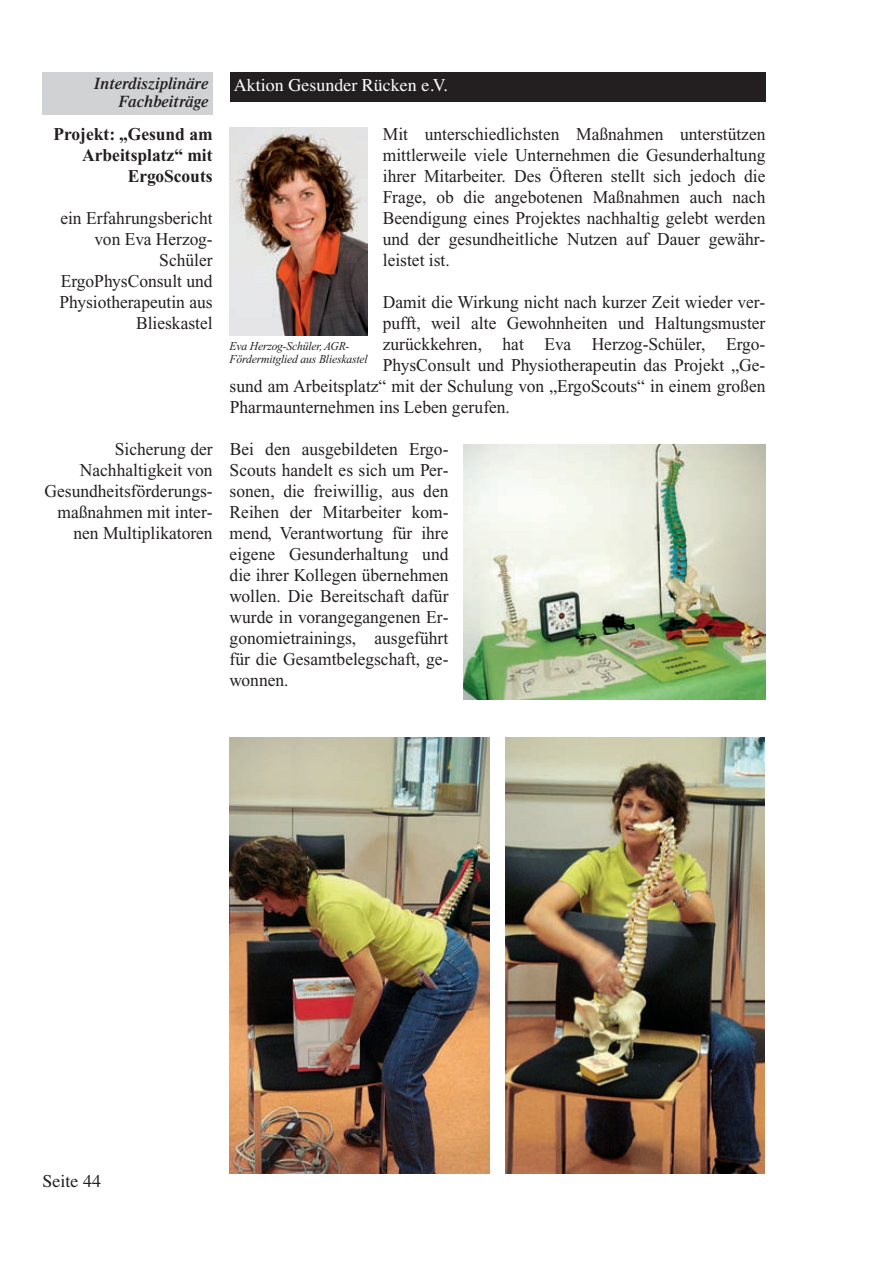
<style>
.page{position:relative;width:893px;height:1263px;background:#fff}
.page>*{position:absolute;margin:0;border:0;box-sizing:border-box;transform-origin:0 0}
.t1{font:18px/21px "Times New Roman";color:#231f20;text-align:right}
.t2{font:700 18px/21px "Times New Roman";color:#231f20;text-align:right}
.t3{font:18px "Times";color:#fff}
.t4{font:18px "Times";color:#231f20}
.t5{font:italic 600 16.5px/18px "Times";color:#231f20;text-align:right}
.t6{font:italic 12px/13.5px "Times New Roman";letter-spacing:-.015em;color:#231f20}
</style>
<div class="page">
<div style="left:230px;top:72px;width:535px;height:30px;background:#231f20"></div>
<div style="left:43px;top:72px;width:170px;height:43px;background:#d1d2d4"></div>
<img style="left:230px;top:128px;width:138px;height:208px">
<img style="left:463px;top:445px;width:303px;height:254px">
<img style="left:230px;top:738px;width:259px;height:436px">
<img style="left:505px;top:738px;width:260px;height:436px">
<p class="t5" style="left:94px;top:76px;width:116px">Interdisziplinäre<br>Fachbeiträge</p>
<p class="t2" style="left:54px;top:125px;width:160px">Projekt: „Gesund am<br>Arbeitsplatz“ mit<br>ErgoScouts</p>
<p class="t1" style="left:59px;top:209px;width:155px">ein Erfahrungsbericht von Eva Herzog-<br>Schüler<br>ErgoPhysConsult und<br>Physiotherapeutin aus<br>Blieskastel</p>
<p class="t1" style="left:45px;top:440px;width:170px">Sicherung der<br>Nachhaltigkeit von<br>Gesundheitsförderungs&shy;maßnahmen mit inter&shy;nen Multiplikatoren</p>
<p class="t3" style="left:234px;top:75px;width:215px">Aktion Gesunder Rücken e.V.</p>
<p class="t1" style="left:383px;top:125px;width:384px;text-align:justify">Mit unterschiedlichsten Maßnahmen unterstützen mittlerweile viele Unternehmen die Gesunderhaltung ihrer Mitarbeiter. Des Öfteren stellt sich jedoch die Frage, ob die angebotenen Maßnahmen auch nach Beendigung eines Projektes nachhaltig gelebt werden und der gesundheitliche Nutzen auf Dauer gewähr&shy;leistet ist.</p>
<p class="t1" style="left:383px;top:293px;width:384px">Damit die Wirkung nicht nach kurzer Zeit wieder ver-</p>
<p class="t1" style="left:383px;top:314px;width:384px">pufft, weil alte Gewohnheiten und Haltungsmuster</p>
<p class="t1" style="left:383px;top:335px;width:384px">zurückkehren, hat Eva Herzog-Schüler, Ergo-</p>
<p class="t1" style="left:383px;top:356px;width:384px">PhysConsult und Physiotherapeutin das Projekt „Ge-</p>
<p class="t1" style="left:230px;top:377px;width:537px">sund am Arbeitsplatz“ mit der Schulung von „ErgoScouts“ in einem großen</p>
<p class="t1" style="left:230px;top:398px;width:282px">Pharmaunternehmen ins Leben gerufen.</p>
<p class="t1" style="left:230px;top:440px;width:220px;text-align:justify">Bei den ausgebildeten Ergo-Scouts handelt es sich um Per&shy;sonen, die freiwillig, aus den Reihen der Mitarbeiter kom&shy;mend, Verantwortung für ihre eigene Gesunderhaltung und die ihrer Kollegen übernehmen wollen. Die Bereitschaft dafür wurde in vorangegangenen Er&shy;gonomietrainings, ausgeführt für die Gesamtbelegschaft, ge&shy;wonnen.</p>
<p class="t6" style="left:230px;top:340px;width:140px">Eva Herzog-Schüler, AGR-<br>Fördermitglied aus Blieskastel</p>
<p class="t4" style="left:43px;top:1170px;width:60px">Seite 44</p>
</div>
